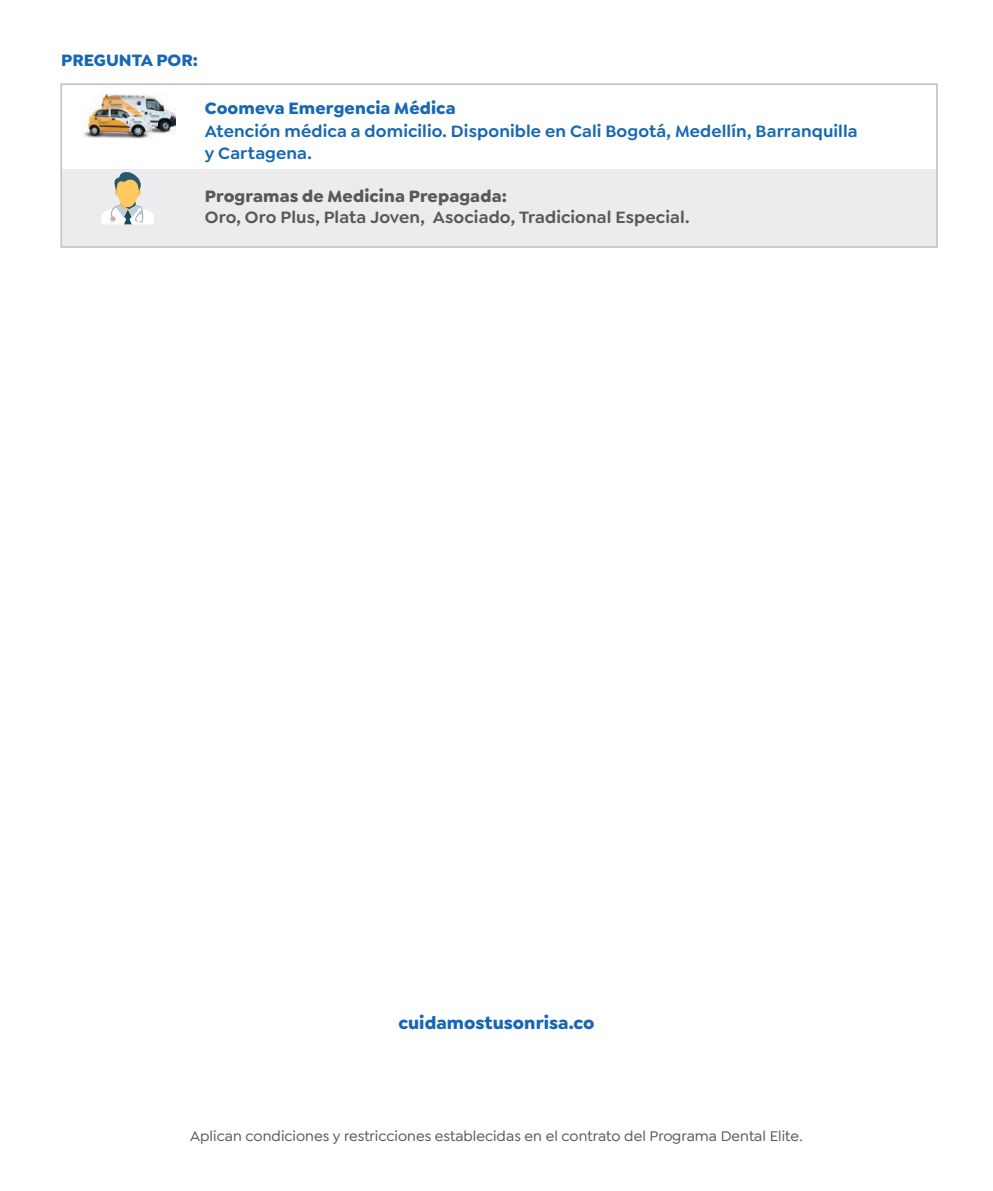
<style>
.page{position:relative;width:993px;height:1191px;background:#fff}
.page>*{position:absolute;margin:0;border:0;box-sizing:border-box;transform-origin:0 0}
.t1{font:700 18.38px "Goldplay";color:#1768b4}
.t2{font:600 17.5px/22.4px "Goldplay";letter-spacing:.005em;color:#1768b4}
.t3{font:600 17.5px "Goldplay";letter-spacing:.005em;color:#57585a}
.t4{font:700 17.5px "Goldplay";letter-spacing:.005em;color:#1768b4}
.t5{font:700 17.5px "Goldplay";letter-spacing:.005em;color:#57585a}
.t6{font:500 14.88px "Goldplay";color:#57585a}
</style>
<div class="page">
<div style="left:61px;top:169px;width:875px;height:79px;background:#ececee"></div>
<img style="left:82px;top:94px;width:93px;height:44px">
<div style="left:60px;top:83px;width:877px;height:165px;border:2px solid #c7c8ca"></div>
<svg style="left:102px;top:172px;width:52px;height:52px"></svg>
<p class="t4" style="left:61px;top:49px;width:138px">PREGUNTA POR:</p>
<p class="t4" style="left:205px;top:97px;width:252px">Coomeva Emergencia Médica</p>
<p class="t2" style="left:205px;top:119px;width:654px">Atención médica a domicilio. Disponible en Cali Bogotá, Medellín, Barranquilla y Cartagena.</p>
<p class="t5" style="left:205px;top:185px;width:303px">Programas de Medicina Prepagada:</p>
<p class="t3" style="left:205px;top:207px;width:486px">Oro, Oro Plus, Plata Joven, Asociado, Tradicional Especial.</p>
<p class="t1" style="left:398px;top:1010px;width:198px">cuidamostusonrisa.co</p>
<p class="t6" style="left:190px;top:1127px;width:613px">Aplican condiciones y restricciones establecidas en el contrato del Programa Dental Elite.</p>
</div>
